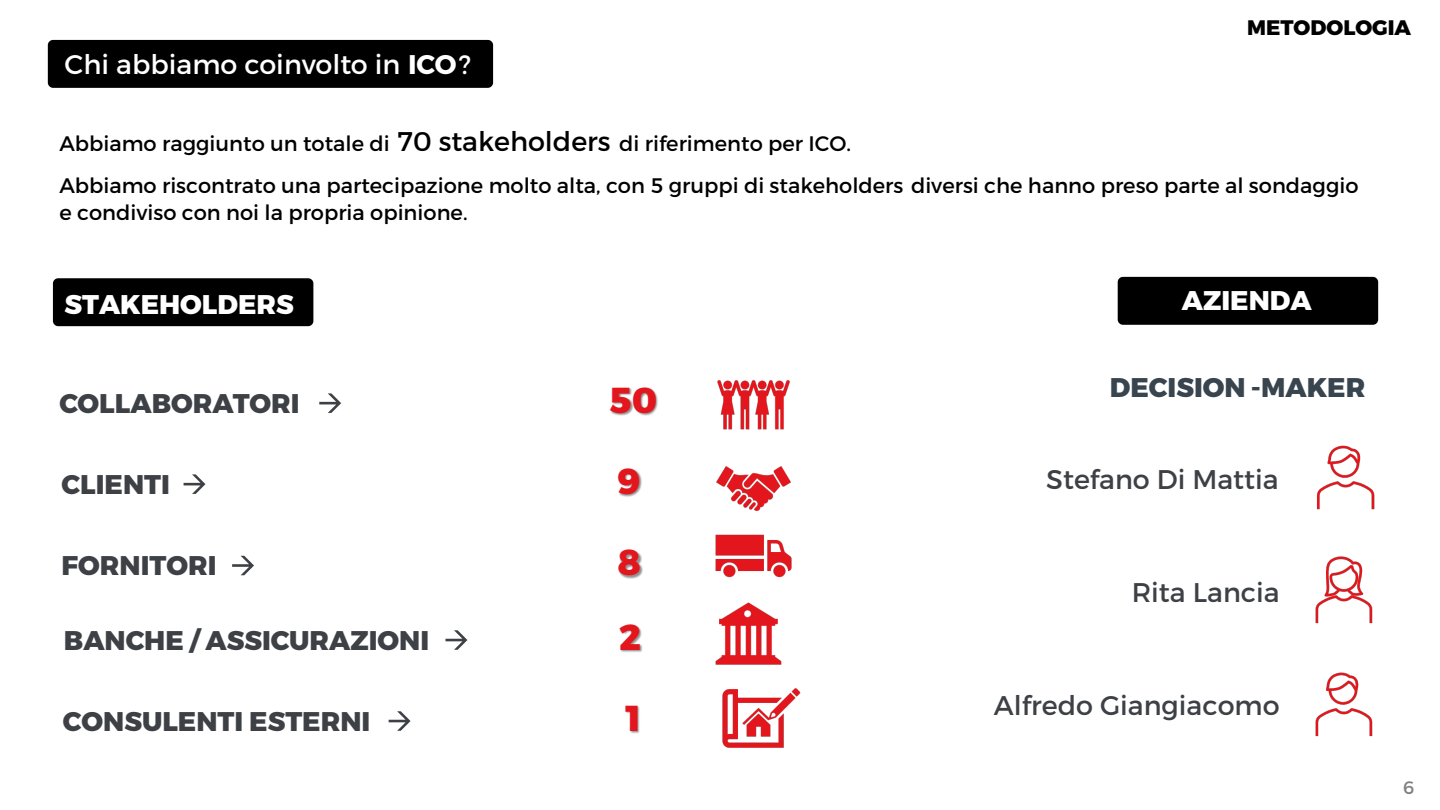
<style>
.page{position:relative;width:1440px;height:810px;background:#fff}
.page>*{position:absolute;margin:0;border:0;box-sizing:border-box;transform-origin:0 0}
.t1{font:800 36px "Montserrat";color:#e2161c}
.t2{font:800 27px "Montserrat";color:#3d4045}
.t3{font:27px "Montserrat";color:#3d4045}
.t4{font:27px "Montserrat";color:#fff}
.t5{font:800 27px "Montserrat";color:#fff}
.t6{font:800 27px "Montserrat";color:#38444e}
.t7{font:27px "Montserrat";color:#000}
.t8{font:21px/42.2px "Montserrat";color:#000}
.t9{font:800 21px "Montserrat";color:#000}
.t10{font:18px "Montserrat";color:#7f7f7f}
.s1{font-weight:700}
</style>
<div class="page">
<div style="left:47px;top:39px;width:344px;height:49px;background:#000"></div>
<div style="left:391px;top:39px;width:51px;height:49px;background:#000"></div>
<div style="left:442px;top:39px;width:52px;height:49px;background:#000"></div>
<div style="left:53px;top:278px;width:260px;height:48px;border:2px solid #000;border-radius:5px"></div>
<div style="left:52px;top:280px;width:262px;height:47px;background:#000"></div>
<div style="left:1118px;top:278px;width:259px;height:46px;background:#000;border-radius:5px"></div>
<div style="left:1118px;top:277px;width:260px;height:48px;border:2px solid #000;border-radius:5px"></div>
<img style="left:1165px;top:276px;width:169px;height:49px">
<img style="left:717px;top:380px;width:73px;height:50px">
<img style="left:715px;top:534px;width:77px;height:44px">
<img style="left:716px;top:466px;width:75px;height:45px">
<svg style="left:319px;top:393px;width:22px;height:20px"></svg>
<img style="left:611px;top:387px;width:47px;height:29px">
<svg style="left:184px;top:474px;width:21px;height:20px"></svg>
<img style="left:618px;top:468px;width:25px;height:111px">
<svg style="left:232px;top:556px;width:22px;height:19px"></svg>
<img style="left:1315px;top:556px;width:58px;height:68px">
<svg style="left:446px;top:630px;width:21px;height:20px"></svg>
<img style="left:619px;top:624px;width:24px;height:28px">
<img style="left:715px;top:602px;width:67px;height:63px">
<img style="left:1317px;top:445px;width:58px;height:65px">
<svg style="left:389px;top:711px;width:22px;height:20px"></svg>
<img style="left:625px;top:706px;width:15px;height:28px">
<img style="left:722px;top:688px;width:79px;height:60px">
<img style="left:1315px;top:672px;width:58px;height:65px">
<p class="t4" style="left:65px;top:48px;width:408px">Chi abbiamo coinvolto in <span class="s1">ICO</span>?</p>
<p class="t9" style="left:1247px;top:14px;width:166px">METODOLOGIA</p>
<p class="t7" style="left:398px;top:125px;width:215px">70 stakeholders</p>
<p class="t8" style="left:59px;top:123px;width:332px">Abbiamo raggiunto un totale di</p>
<p class="t8" style="left:59px;top:123px;width:1301px;text-indent:560px">di riferimento per ICO.<br>Abbiamo riscontrato una partecipazione molto alta, con 5 gruppi di stakeholders diversi che hanno preso parte al sondaggio</p>
<p class="t8" style="left:59px;top:192px;width:410px">e condiviso con noi la propria opinione.</p>
<p class="t5" style="left:64px;top:288px;width:231px">STAKEHOLDERS</p>
<p class="t5" style="left:1182px;top:284px;width:131px">AZIENDA</p>
<p class="t2" style="left:59px;top:387px;width:242px">COLLABORATORI</p>
<h1 class="t1" style="left:610px;top:378px;width:49px">50</h1>
<p class="t2" style="left:62px;top:468px;width:110px">CLIENTI</p>
<h1 class="t1" style="left:617px;top:459px;width:25px">9</h1>
<p class="t2" style="left:62px;top:549px;width:156px">FORNITORI</p>
<h1 class="t1" style="left:617px;top:540px;width:25px">8</h1>
<p class="t2" style="left:64px;top:623px;width:367px">BANCHE / ASSICURAZIONI</p>
<h1 class="t1" style="left:619px;top:615px;width:23px">2</h1>
<p class="t2" style="left:63px;top:704px;width:309px">CONSULENTI ESTERNI</p>
<h1 class="t1" style="left:625px;top:696px;width:17px">1</h1>
<p class="t6" style="left:1110px;top:371px;width:257px">DECISION -MAKER</p>
<p class="t3" style="left:1046px;top:463px;width:234px">Stefano Di Mattia</p>
<p class="t3" style="left:1132px;top:576px;width:149px">Rita Lancia</p>
<p class="t3" style="left:994px;top:689px;width:287px">Alfredo Giangiacomo</p>
<p class="t10" style="left:1403px;top:777px;width:13px">6</p>
</div>
